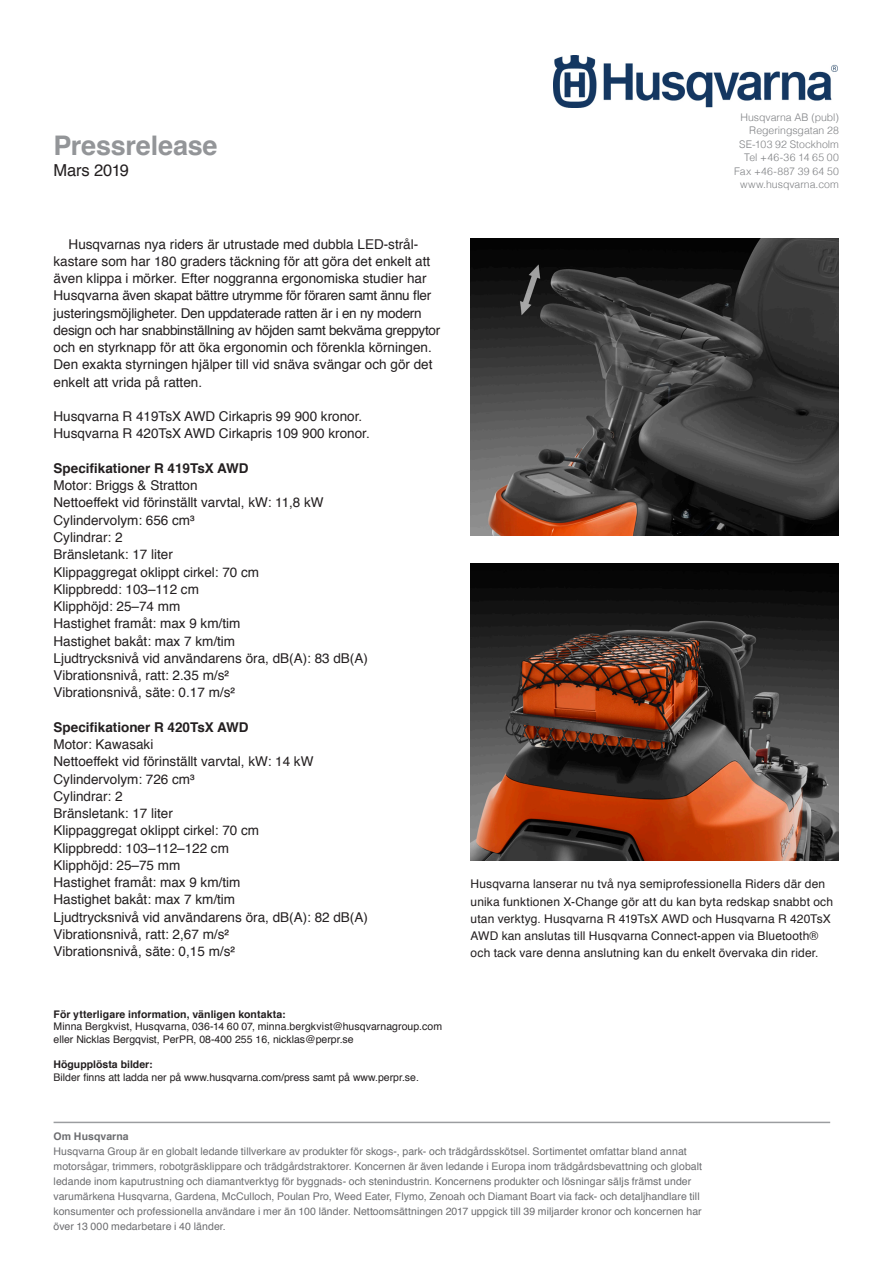
<style>
.page{position:relative;width:893px;height:1263px;background:#fff}
.page>*{position:absolute;margin:0;border:0;box-sizing:border-box;transform-origin:0 0}
.t1{font:700 27px "Helvetica";letter-spacing:-.01em;color:#939598}
.t2{font:16.5px "Helvetica";letter-spacing:-.01em;color:#231f20}
.t3{font:13.5px/17.2px "Helvetica";color:#231f20}
.t4{font:700 13.5px "Helvetica";color:#231f20}
.t5{font:12px/17.2px "Helvetica";letter-spacing:.01em;color:#231f20}
.t6{font:10.5px/15px "Helvetica";letter-spacing:.005em;color:#6c6d70}
.t7{font:10.5px "Helvetica";color:#231f20}
.t8{font:300 10.5px "Helvetica";color:#808285}
.t9{font:700 10.5px "Helvetica";letter-spacing:.005em;color:#231f20}
.t10{font:300 10.5px "Helvetica";letter-spacing:.025em;color:#808285}
.t11{font:700 10.5px "Helvetica";letter-spacing:.01em;color:#6c6d70}
</style>
<div class="page">
<img style="left:554px;top:55px;width:283px;height:52px">
<hr style="left:54px;top:1122px;width:776px;height:1px;background:#9b9da0">
<img style="left:471px;top:239px;width:368px;height:297px">
<img style="left:471px;top:563px;width:368px;height:297px">
<p class="t1" style="left:54px;top:124px;width:165px">Pressrelease</p>
<p class="t2" style="left:54px;top:158px;width:77px">Mars 2019</p>
<p class="t3" style="left:54px;top:236px;width:388px;text-indent:15px">Husqvarnas nya riders är utrustade med dubbla LED-strål&shy;kastare som har 180 graders täckning för att göra det enkelt att även klippa i mörker. Efter noggranna ergonomiska studier har Husqvarna även skapat bättre utrymme för föraren samt ännu fler justeringsmöjligheter. Den uppdaterade ratten är i en ny modern design och har snabbinställning av höjden samt bekväma greppytor och en styrknapp för att öka ergonomin och förenkla körningen.<br>Den exakta styrningen hjälper till vid snäva svängar och gör det enkelt att vrida på ratten.</p>
<p class="t3" style="left:54px;top:408px;width:310px">Husqvarna R 419TsX AWD Cirkapris 99 900 kronor.</p>
<p class="t3" style="left:54px;top:425px;width:318px">Husqvarna R 420TsX AWD Cirkapris 109 900 kronor.</p>
<p class="t4" style="left:54px;top:457px;width:197px">Specifikationer R 419TsX AWD</p>
<p class="t3" style="left:54px;top:477px;width:146px">Motor: Briggs &amp; Stratton</p>
<p class="t3" style="left:54px;top:494px;width:272px">Nettoeffekt vid förinställt varvtal, kW: 11,8 kW</p>
<p class="t3" style="left:54px;top:512px;width:143px">Cylindervolym: 656 cm³</p>
<p class="t3" style="left:54px;top:529px;width:71px">Cylindrar: 2</p>
<p class="t3" style="left:54px;top:546px;width:121px">Bränsletank: 17 liter</p>
<p class="t3" style="left:54px;top:563px;width:207px">Klippaggregat oklippt cirkel: 70 cm</p>
<p class="t3" style="left:54px;top:581px;width:147px">Klippbredd: 103–112 cm</p>
<p class="t3" style="left:54px;top:598px;width:128px">Klipphöjd: 25–74 mm</p>
<p class="t3" style="left:54px;top:615px;width:188px">Hastighet framåt: max 9 km/tim</p>
<p class="t3" style="left:54px;top:632px;width:183px">Hastighet bakåt: max 7 km/tim</p>
<p class="t3" style="left:54px;top:650px;width:316px">Ljudtrycksnivå vid användarens öra, dB(A): 83 dB(A)</p>
<p class="t3" style="left:54px;top:667px;width:177px">Vibrationsnivå, ratt: 2.35 m/s²</p>
<p class="t3" style="left:54px;top:684px;width:183px">Vibrationsnivå, säte: 0.17 m/s²</p>
<p class="t4" style="left:54px;top:716px;width:197px">Specifikationer R 420TsX AWD</p>
<p class="t3" style="left:54px;top:736px;width:101px">Motor: Kawasaki</p>
<p class="t3" style="left:54px;top:753px;width:261px">Nettoeffekt vid förinställt varvtal, kW: 14 kW</p>
<p class="t3" style="left:54px;top:770px;width:143px">Cylindervolym: 726 cm³</p>
<p class="t3" style="left:54px;top:788px;width:71px">Cylindrar: 2</p>
<p class="t3" style="left:54px;top:805px;width:121px">Bränsletank: 17 liter</p>
<p class="t3" style="left:54px;top:822px;width:207px">Klippaggregat oklippt cirkel: 70 cm</p>
<p class="t3" style="left:54px;top:839px;width:177px">Klippbredd: 103–112–122 cm</p>
<p class="t3" style="left:54px;top:857px;width:128px">Klipphöjd: 25–75 mm</p>
<p class="t3" style="left:54px;top:874px;width:188px">Hastighet framåt: max 9 km/tim</p>
<p class="t3" style="left:54px;top:891px;width:183px">Hastighet bakåt: max 7 km/tim</p>
<p class="t3" style="left:54px;top:908px;width:316px">Ljudtrycksnivå vid användarens öra, dB(A): 82 dB(A)</p>
<p class="t3" style="left:54px;top:926px;width:177px">Vibrationsnivå, ratt: 2,67 m/s²</p>
<p class="t3" style="left:54px;top:943px;width:183px">Vibrationsnivå, säte: 0,15 m/s²</p>
<p class="t9" style="left:54px;top:1006px;width:234px">För ytterligare information, vänligen kontakta:</p>
<p class="t7" style="left:54px;top:1019px;width:390px">Minna Bergkvist, Husqvarna, 036-14 60 07, minna.bergkvist@husqvarnagroup.com</p>
<p class="t7" style="left:54px;top:1031px;width:302px">eller Nicklas Bergqvist, PerPR, 08-400 255 16, nicklas@perpr.se</p>
<p class="t9" style="left:54px;top:1056px;width:101px">Högupplösta bilder:</p>
<p class="t7" style="left:54px;top:1069px;width:367px">Bilder finns att ladda ner på www.husqvarna.com/press samt på www.perpr.se.</p>
<p class="t8" style="left:740px;top:108px;width:100px">Husqvarna AB (publ)</p>
<p class="t8" style="left:749px;top:121px;width:91px">Regeringsgatan 28</p>
<p class="t8" style="left:739px;top:135px;width:101px">SE-103 92 Stockholm</p>
<p class="t10" style="left:744px;top:148px;width:96px">Tel +46-36 14 65 00</p>
<p class="t10" style="left:734px;top:162px;width:106px">Fax +46-887 39 64 50</p>
<p class="t8" style="left:740px;top:175px;width:100px">www.husqvarna.com</p>
<p class="t5" style="left:471px;top:876px;width:364px">Husqvarna lanserar nu två nya semiprofessionella Riders där den unika funktionen X-Change gör att du kan byta redskap snabbt och utan verktyg. Husqvarna R 419TsX AWD och Husqvarna R 420TsX AWD kan anslutas till Husqvarna Connect-appen via Bluetooth® och tack vare denna anslutning kan du enkelt övervaka din rider.</p>
<p class="t11" style="left:54px;top:1127px;width:77px">Om Husqvarna</p>
<p class="t6" style="left:54px;top:1144px;width:650px">Husqvarna Group är en globalt ledande tillverkare av produkter för skogs-, park- och trädgårdsskötsel. Sortimentet omfattar bland annat motorsågar, trimmers, robotgräsklippare och trädgårdstraktorer. Koncernen är även ledande i Europa inom trädgårdsbevattning och globalt ledande inom kaputrustning och diamantverktyg för byggnads- och stenindustrin. Koncernens produkter och lösningar säljs främst under varumärkena Husqvarna, Gardena, McCulloch, Poulan Pro, Weed Eater, Flymo, Zenoah och Diamant Boart via fack- och detaljhandlare till konsumenter och professionella användare i mer än 100 länder. Nettoomsättningen 2017 uppgick till 39 miljarder kronor och koncernen har över 13 000 medarbetare i 40 länder.</p>
</div>
